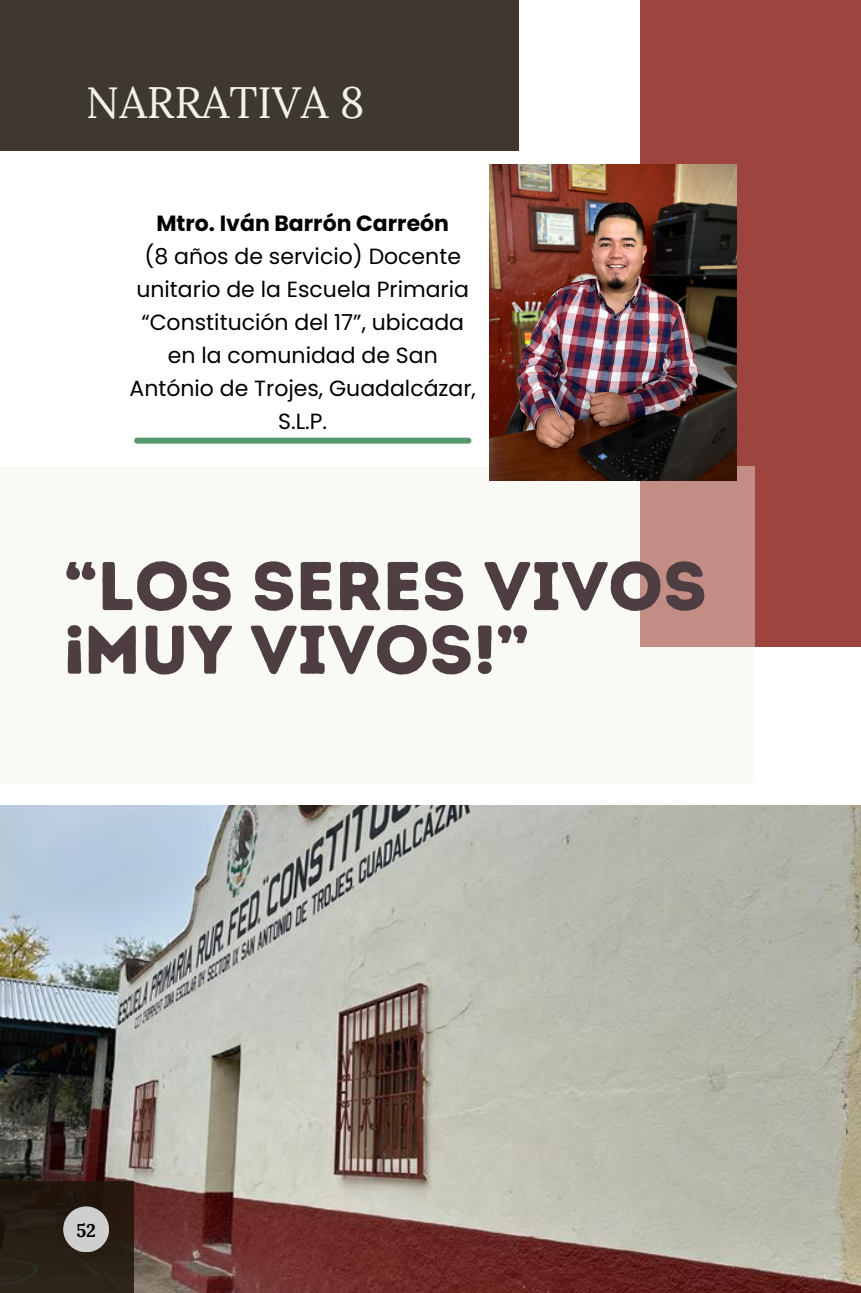
<style>
.page{position:relative;width:861px;height:1293px;background:#fff}
.page>*{position:absolute;margin:0;border:0;box-sizing:border-box;transform-origin:0 0}
.t1{font:68.6px/63.6px "Intro Rust Base";color:#4e3e41}
.t2{font:44px "Lora";color:#f3f2e9}
.t3{font:22px/33px "Poppins";color:#000;text-align:center}
.t4{font:700 18.4px "Lora";color:#000}
.s1{font-weight:700}
</style>
<div class="page">
<img style="left:0;top:806px;width:861px;height:487px">
<div style="left:0;top:1181px;width:134px;height:112px;background:#281f14"></div>
<div style="left:63px;top:1206px;width:46px;height:46px;background:#cfcfcf;border-radius:50%"></div>
<div style="left:0;top:0;width:519px;height:151px;background:#3f382f"></div>
<div style="left:640px;top:0;width:221px;height:646px;background:#9d443e"></div>
<div style="left:137px;top:438px;width:331px;height:6px;background:#55976e"></div>
<div style="left:640px;top:467px;width:115px;height:180px;background:#c18d85"></div>
<img style="left:489px;top:164px;width:248px;height:317px">
<h1 class="t2" style="left:86px;top:73px;width:280px">NARRATIVA 8</h1>
<p class="t3" style="left:130px;top:207px;width:348px"><span class="s1">Mtro. Iván Barrón Carreón<br></span>(8 años de servicio) Docente unitario de la Escuela Primaria “Constitución del 17”, ubicada en la comunidad de San<br>António de Trojes, Guadalcázar,<br>S.L.P.</p>
<h2 class="t1" style="left:64px;top:554px;width:644px">“LOS SERES VIVOS ¡MUY VIVOS!”</h2>
<p class="t4" style="left:76px;top:1219px;width:21px">52</p>
</div>
